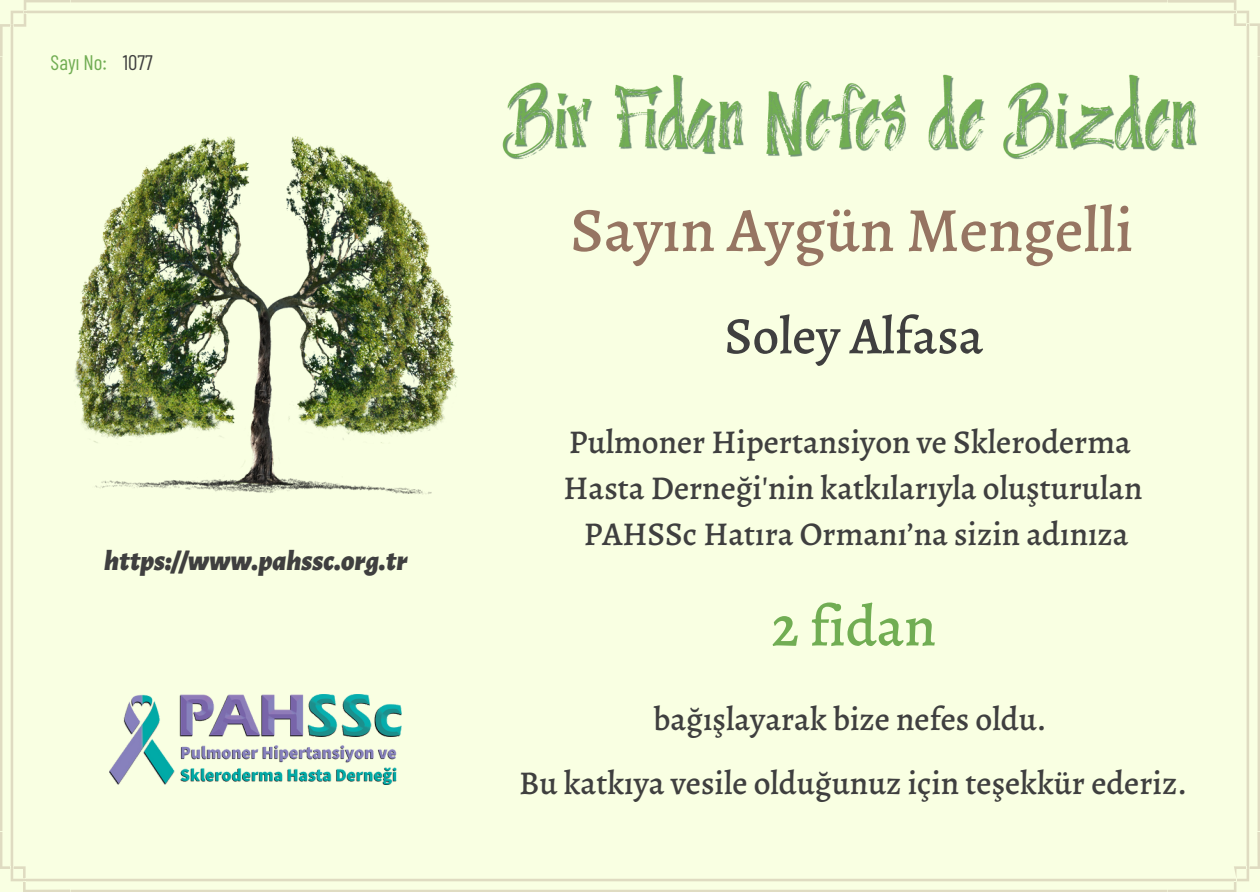
<style>
.page{position:relative;width:1260px;height:892px;background:#fff}
.page>*{position:absolute;margin:0;border:0;box-sizing:border-box;transform-origin:0 0}
.t1{font:500 63px "Alegreya";color:#967562}
.t2{font:500 57.75px "Alegreya";color:#71ad53}
.t3{font:500 52.5px "Alegreya";color:#3f3f3f}
.t4{font:500 33.25px/45.5px "Alegreya";color:#3f3f3f;text-align:center}
.t5{font:italic 900 28.7px "Alegreya Sans";color:#3f3f3f}
.t6{font:21px "Barlow Condensed";color:#71ad53}
.s1{color:#3f3f3f}
</style>
<div class="page">
<div style="left:0;top:0;width:1260px;height:891px;background:#f9ffe2"></div>
<img style="left:51px;top:130px;width:410px;height:379px">
<img style="left:109px;top:694px;width:293px;height:90px">
<img style="left:501px;top:55px;width:700px;height:150px">
<p class="t6" style="left:51px;top:49px;width:104px">Sayı No: <span class="s1">1077</span></p>
<p class="t5" style="left:104px;top:546px;width:305px">https://www.pahssc.org.tr</p>
<h1 class="t1" style="left:570px;top:187px;width:560px">Sayın Aygün Mengelli</h1>
<h3 class="t3" style="left:725px;top:300px;width:260px">Soley Alfasa</h3>
<p class="t4" style="left:564px;top:419px;width:580px">Pulmoner Hipertansiyon ve Skleroderma<br>Hasta Derneği'nin katkılarıyla oluşturulan<br>PAHSSc Hatıra Ormanı’na sizin adınıza</p>
<h2 class="t2" style="left:771px;top:586px;width:166px">2 fidan</h2>
<p class="t4" style="left:519px;top:686px;width:669px;line-height:64.2px">bağışlayarak bize nefes oldu.<br>Bu katkıya vesile olduğunuz için teşekkür ederiz.</p>
</div>
